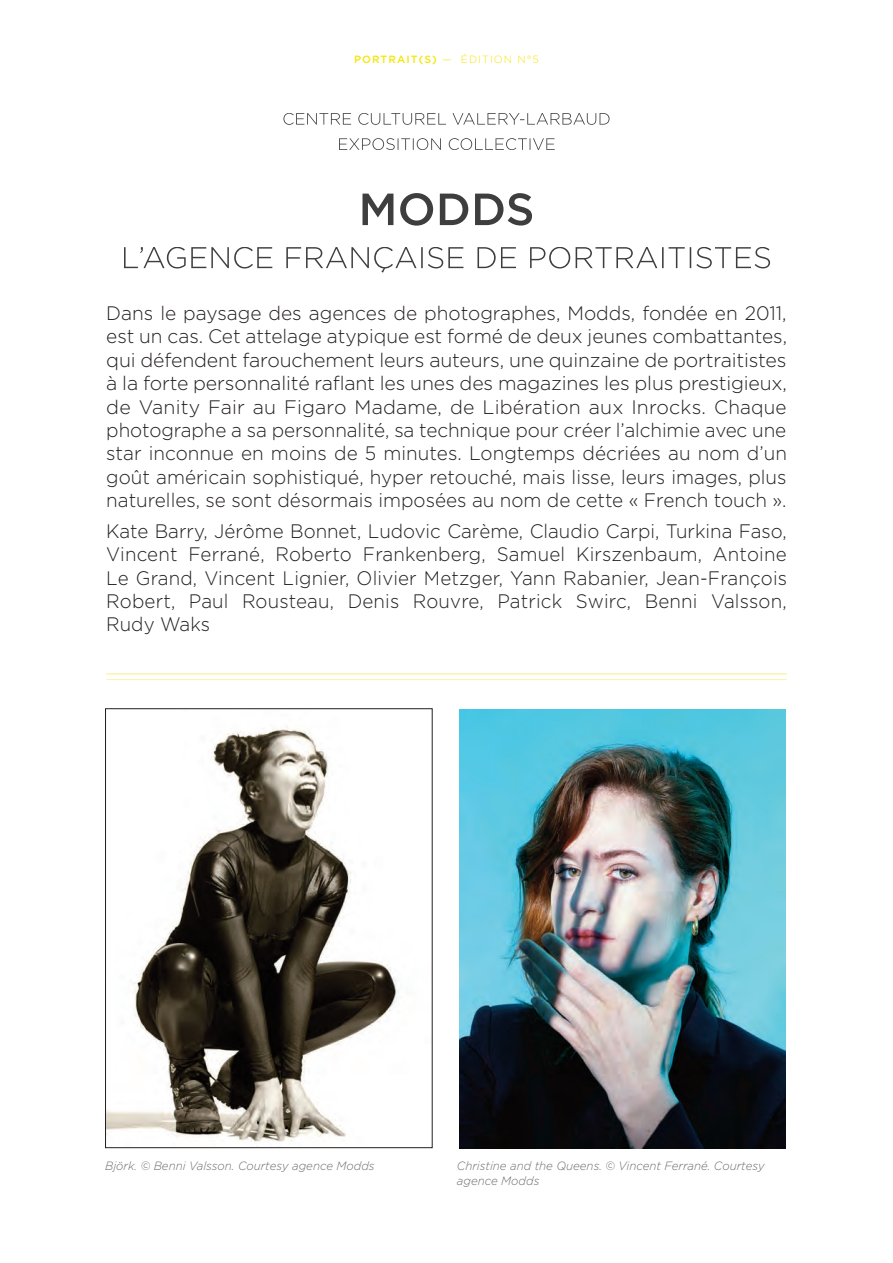
<style>
.page{position:relative;width:893px;height:1263px;background:#fff}
.page>*{position:absolute;margin:0;border:0;box-sizing:border-box;transform-origin:0 0}
.t1{font:300 19.5px/23.4px "Gotham";color:#231f20;text-align:justify}
.t2{font:300 19.5px/23.4px "Gotham";color:#231f20;text-align:justify;scale:.96 1}
.t3{font:italic 300 12px/14.4px "Gotham";color:#6c6d70;scale:.96 1}
.t4{font:500 10.5px "Gotham";letter-spacing:.1em;color:#f5e609}
.s1{font-weight:300}
</style>
<div class="page">
<svg style="left:283px;top:113px;width:289px;height:12px"></svg>
<svg style="left:339px;top:138px;width:216px;height:12px"></svg>
<svg style="left:362px;top:193px;width:170px;height:33px"></svg>
<svg style="left:124px;top:247px;width:469px;height:26px"></svg>
<hr style="left:106px;top:679px;width:681px;height:1px;background:#faf4ad">
<hr style="left:106px;top:673px;width:681px;height:2px;background:#faf4ad">
<img style="left:107px;top:727px;width:290px;height:415px">
<div style="left:105px;top:708px;width:328px;height:440px;border:1px solid #231f20"></div>
<img style="left:460px;top:710px;width:325px;height:438px">
<p class="t4" style="left:354px;top:53px;width:186px">PORTRAIT(S) <span class="s1">— ÉDITION N°5</span></p>
<p class="t1" style="left:106px;top:301px;width:682px">Dans le paysage des agences de photographes, Modds, fondée en 2011, est un cas. Cet attelage atypique est formé de deux jeunes combattantes, qui défendent farouchement leurs auteurs, une quinzaine de portraitistes à la forte personnalité raflant les unes des magazines les plus prestigieux, de Vanity Fair au Figaro Madame, de Libération aux Inrocks. Chaque photographe a sa personnalité, sa technique pour créer l’alchimie avec une star inconnue en moins de 5 minutes. Longtemps décriées au nom d’un goût américain sophistiqué, hyper retouché, mais lisse, leurs images, plus naturelles, se sont désormais imposées au nom de cette « French touch ».</p>
<p class="t2" style="left:106px;top:519px;width:711px">Kate Barry, Jérôme Bonnet, Ludovic Carème, Claudio Carpi, Turkina Faso, Vincent Ferrané, Roberto Frankenberg, Samuel Kirszenbaum, Antoine Le Grand, Vincent Lignier, Olivier Metzger, Yann Rabanier, Jean-François Robert, Paul Rousteau, Denis Rouvre, Patrick Swirc, Benni Valsson, Rudy Waks</p>
<p class="t3" style="left:105px;top:1159px;width:282px">Björk. © Benni Valsson. Courtesy agence Modds</p>
<p class="t3" style="left:457px;top:1159px;width:322px">Christine and the Queens. © Vincent Ferrané. Courtesy agence Modds</p>
</div>
